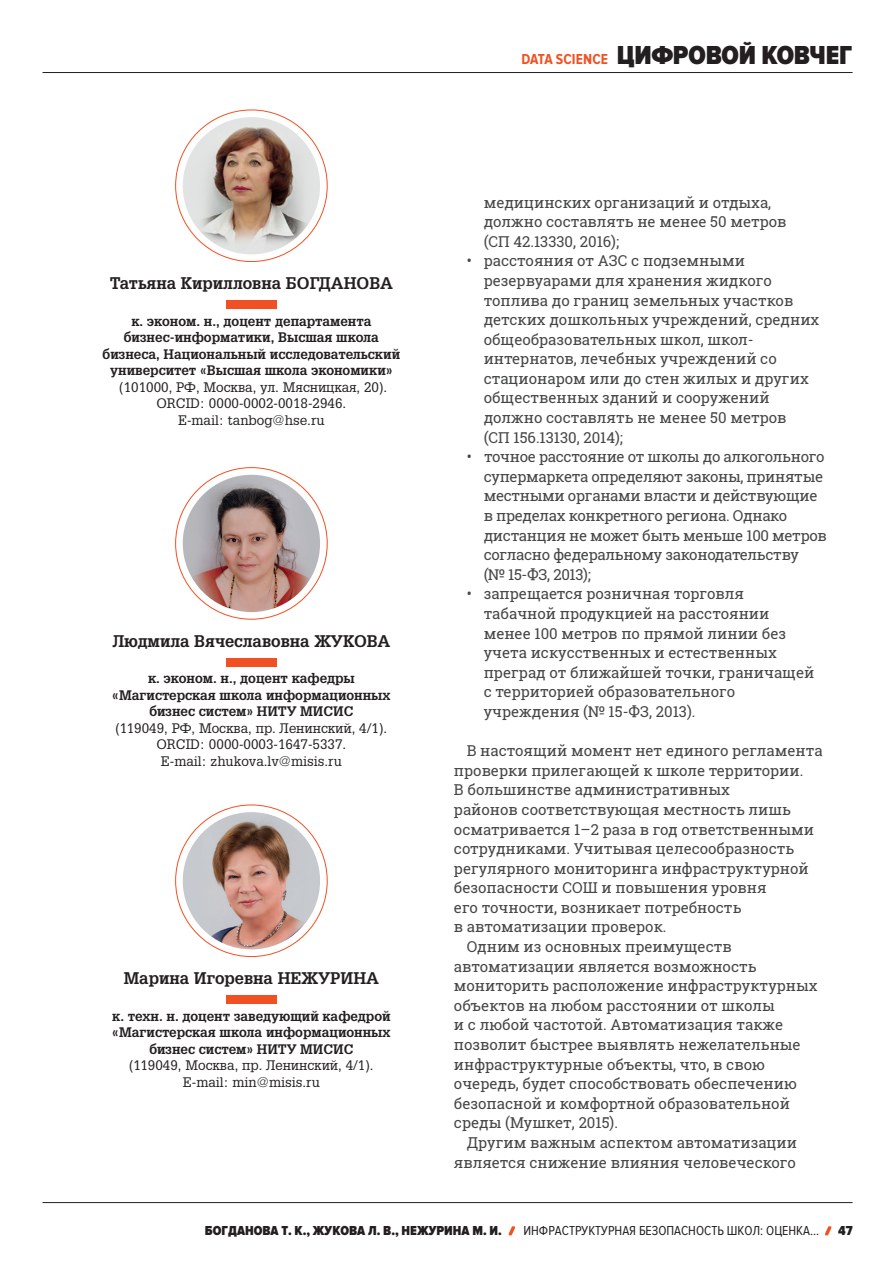
<style>
.page{position:relative;width:893px;height:1263px;background:#fff}
.page>*{position:absolute;margin:0;border:0;box-sizing:border-box;transform-origin:0 0}
.t1{font:900 27px "Proxima Nova Cond";letter-spacing:-.01em;color:#231f20}
.t2{font:700 16.5px "AG Gloria C";color:#231f20}
.t3{font:15px/19.6px "Roboto Slab";color:#454647}
.t4{font:15px/19.6px "Roboto Slab";letter-spacing:-.02em;color:#454647}
.t5{font:700 13.5px/16.5px "AG Gloria C";color:#231f20;text-align:center}
.t6{font:13.5px/16.5px "AG Gloria C";color:#231f20;text-align:center}
.t7{font:13.5px "Proxima Nova Cond";color:#231f20}
.t8{font:900 13.5px "Proxima Nova Cond";color:#231f20}
.s1{font-weight:700;font-size:15px;color:#f15122}
</style>
<div class="page">
<div style="left:226px;top:300px;width:50px;height:9px;background:#f15122"></div>
<img style="left:182px;top:116px;width:139px;height:139px;border-radius:69px">
<div style="left:226px;top:658px;width:50px;height:9px;background:#f15122"></div>
<img style="left:182px;top:474px;width:139px;height:139px;border-radius:69px">
<div style="left:226px;top:995px;width:50px;height:9px;background:#f15122"></div>
<img style="left:182px;top:811px;width:139px;height:139px;border-radius:69px">
<hr style="left:43px;top:1202px;width:810px;height:1px;background:#231f20">
<hr style="left:43px;top:72px;width:810px;height:1px;background:#231f20">
<svg style="left:509px;top:1226px;width:6px;height:9px"></svg>
<svg style="left:825px;top:1226px;width:6px;height:9px"></svg>
<p class="t2" style="left:110px;top:274px;width:285px">Татьяна Кирилловна БОГДАНОВА</p>
<p class="t5" style="left:103px;top:312px;width:299px">к. эконом. н., доцент департамента бизнес-информатики, Высшая школа бизнеса, Национальный исследовательский университет «Высшая школа экономики»</p>
<p class="t6" style="left:119px;top:378px;width:270px">(101000, РФ, Москва, ул. Мясницкая, 20).<br>ORCID: 0000-0002-0018-2946.<br>E-mail: tanbog@hse.ru</p>
<p class="t2" style="left:112px;top:631px;width:280px">Людмила Вячеславовна ЖУКОВА</p>
<p class="t5" style="left:112px;top:670px;width:280px">к. эконом. н., доцент кафедры «Магистерская школа информационных бизнес систем» НИТУ МИСИС</p>
<p class="t6" style="left:115px;top:719px;width:273px">(119049, РФ, Москва, пр. Ленинский, 4/1).<br>ORCID: 0000-0003-1647-5337.<br>E-mail: zhukova.lv@misis.ru</p>
<p class="t2" style="left:124px;top:969px;width:257px">Марина Игоревна НЕЖУРИНА</p>
<p class="t5" style="left:112px;top:1007px;width:280px">к. техн. н. доцент заведующий кафедрой «Магистерская школа информационных бизнес систем» НИТУ МИСИС</p>
<p class="t6" style="left:129px;top:1057px;width:246px">(119049, Москва, пр. Ленинский, 4/1).<br>E-mail: min@misis.ru</p>
<h1 class="t1" style="left:521px;top:40px;width:333px"><span class="s1">DATA SCIENCE</span> ЦИФРОВОЙ КОВЧЕГ</h1>
<p class="t3" style="left:484px;top:192px;width:304px">медицинских организаций и отдыха, должно составлять не менее 50 метров (СП 42.13330, 2016);</p>
<p class="t3" style="left:484px;top:251px;width:337px;text-indent:-17px">• расстояния от АЗС с подземными резервуарами для хранения жидкого топлива до границ земельных участков детских дошкольных учреждений, средних общеобразовательных школ, школ&shy;интернатов, лечебных учреждений со стационаром или до стен жилых и других общественных зданий и сооружений должно составлять не менее 50 метров<br>(СП 156.13130, 2014);</p>
<p class="t4" style="left:484px;top:447px;width:345px;text-indent:-17px">• точное расстояние от школы до алкогольного супермаркета определяют законы, принятые местными органами власти и действующие в пределах конкретного региона. Однако дистанция не может быть меньше 100 метров согласно федеральному законодательству<br>(№ 15-ФЗ, 2013);</p>
<p class="t3" style="left:484px;top:584px;width:332px;text-indent:-17px">• запрещается розничная торговля табачной продукцией на расстоянии менее 100 метров по прямой линии без учета искусственных и естественных преград от ближайшей точки, граничащей с территорией образовательного учреждения (№ 15-ФЗ, 2013).</p>
<p class="t3" style="left:467px;top:741px;width:357px">В настоящий момент нет единого регламента</p>
<p class="t3" style="left:454px;top:760px;width:351px">проверки прилегающей к школе территории.</p>
<p class="t3" style="left:454px;top:780px;width:277px">В большинстве административных</p>
<p class="t3" style="left:454px;top:799px;width:339px">районов соответствующая местность лишь</p>
<p class="t3" style="left:454px;top:819px;width:361px">осматривается 1–2 раза в год ответственными</p>
<p class="t3" style="left:454px;top:839px;width:342px">сотрудниками. Учитывая целесообразность</p>
<p class="t3" style="left:454px;top:858px;width:356px">регулярного мониторинга инфраструктурной</p>
<p class="t3" style="left:454px;top:878px;width:314px">безопасности СОШ и повышения уровня</p>
<p class="t3" style="left:454px;top:897px;width:289px">его точности, возникает потребность</p>
<p class="t3" style="left:454px;top:917px;width:214px">в автоматизации проверок.</p>
<p class="t3" style="left:467px;top:937px;width:267px">Одним из основных преимуществ</p>
<p class="t3" style="left:454px;top:956px;width:304px">автоматизации является возможность</p>
<p class="t3" style="left:454px;top:976px;width:365px">мониторить расположение инфраструктурных</p>
<p class="t3" style="left:454px;top:995px;width:322px">объектов на любом расстоянии от школы</p>
<p class="t3" style="left:454px;top:1015px;width:331px">и с любой частотой. Автоматизация также</p>
<p class="t3" style="left:454px;top:1034px;width:348px">позволит быстрее выявлять нежелательные</p>
<p class="t3" style="left:454px;top:1054px;width:313px">инфраструктурные объекты, что, в свою</p>
<p class="t3" style="left:454px;top:1074px;width:345px">очередь, будет способствовать обеспечению</p>
<p class="t3" style="left:454px;top:1093px;width:337px">безопасной и комфортной образовательной</p>
<p class="t3" style="left:454px;top:1113px;width:166px">среды (Мушкет, 2015).</p>
<p class="t3" style="left:467px;top:1132px;width:332px">Другим важным аспектом автоматизации</p>
<p class="t3" style="left:454px;top:1152px;width:343px">является снижение влияния человеческого</p>
<p class="t8" style="left:205px;top:1223px;width:299px">БОГДАНОВА Т. К., ЖУКОВА Л. В., НЕЖУРИНА М. И.</p>
<p class="t7" style="left:523px;top:1223px;width:297px">ИНФРАСТРУКТУРНАЯ БЕЗОПАСНОСТЬ ШКОЛ: ОЦЕНКА...</p>
<p class="t8" style="left:838px;top:1223px;width:16px">47</p>
</div>
